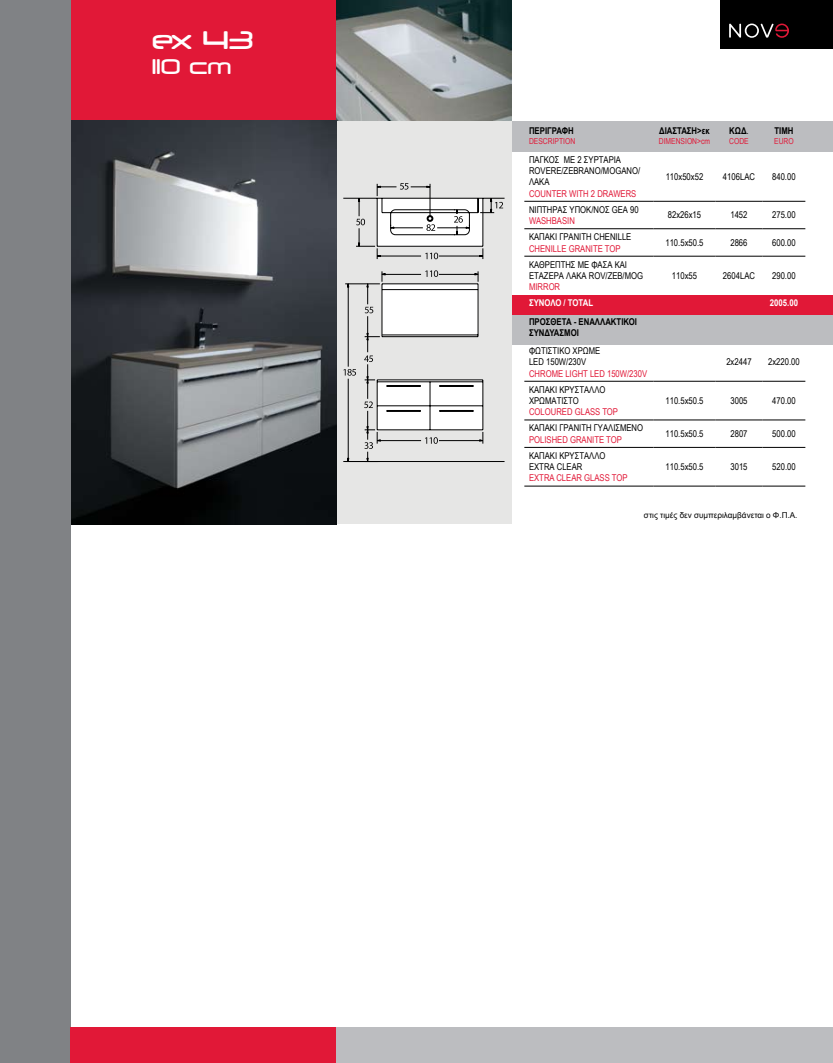
<style>
.page{position:relative;width:833px;height:1063px;background:#fff}
.page>*{position:absolute;margin:0;border:0;box-sizing:border-box;transform-origin:0 0}
.t1{font:30px "STOMP Neuropol";color:#fff}
.t2{font:25px "STOMP Neuropol";color:#fff}
.t3{font:9.38px/11.2px "Arial Narrow";color:#000}
.t4{font:9.38px "Arial Narrow";color:#e11837}
.t5{font:700 9.38px/11.2px "Arial";color:#000;scale:.83 1}
.t6{font:700 9.38px "Arial";color:#fff;scale:.83 1}
.t7{font:8.25px "Arial Narrow";color:#e11837}
.t8{font:8.12px "Arial";color:#000}
.s1{font-family:"Arial Narrow";font-weight:400}
</style>
<div class="page">
<div style="left:504px;top:314px;width:329px;height:31px;background:#bcbdc0"></div>
<div style="left:504px;top:121px;width:329px;height:30px;background:#bcbdc0"></div>
<div style="left:504px;top:295px;width:329px;height:19px;background:#e11837"></div>
<hr style="left:524px;top:201px;width:129px;height:1px;background:#000">
<hr style="left:653px;top:201px;width:62px;height:1px;background:#000">
<hr style="left:715px;top:201px;width:47px;height:1px;background:#000">
<hr style="left:762px;top:201px;width:43px;height:1px;background:#000">
<hr style="left:524px;top:229px;width:129px;height:1px;background:#000">
<hr style="left:653px;top:229px;width:62px;height:1px;background:#000">
<hr style="left:715px;top:229px;width:47px;height:1px;background:#000">
<hr style="left:762px;top:229px;width:43px;height:1px;background:#000">
<hr style="left:524px;top:256px;width:129px;height:1px;background:#000">
<hr style="left:653px;top:256px;width:62px;height:1px;background:#000">
<hr style="left:715px;top:256px;width:47px;height:1px;background:#000">
<hr style="left:762px;top:256px;width:43px;height:1px;background:#000">
<hr style="left:524px;top:381px;width:129px;height:1px;background:#000">
<hr style="left:653px;top:381px;width:62px;height:1px;background:#000">
<hr style="left:715px;top:381px;width:47px;height:1px;background:#000">
<hr style="left:762px;top:381px;width:43px;height:1px;background:#000">
<hr style="left:524px;top:420px;width:129px;height:1px;background:#000">
<hr style="left:653px;top:420px;width:62px;height:1px;background:#000">
<hr style="left:715px;top:420px;width:47px;height:1px;background:#000">
<hr style="left:762px;top:420px;width:43px;height:1px;background:#000">
<hr style="left:524px;top:447px;width:129px;height:1px;background:#000">
<hr style="left:653px;top:447px;width:62px;height:1px;background:#000">
<hr style="left:715px;top:447px;width:47px;height:1px;background:#000">
<hr style="left:762px;top:447px;width:43px;height:1px;background:#000">
<hr style="left:524px;top:486px;width:129px;height:1px;background:#000">
<hr style="left:653px;top:486px;width:62px;height:1px;background:#000">
<hr style="left:715px;top:486px;width:47px;height:1px;background:#000">
<hr style="left:762px;top:486px;width:43px;height:1px;background:#000">
<div style="left:336px;top:121px;width:176px;height:403px;background:#e6e6e5"></div>
<div style="left:323px;top:1028px;width:510px;height:35px;background:#bcbdc0"></div>
<img style="left:336px;top:0;width:176px;height:120px">
<div style="left:71px;top:0;width:265px;height:120px;background:#e11837"></div>
<img style="left:71px;top:121px;width:265px;height:403px">
<div style="left:720px;top:0;width:113px;height:48px;background:#000"></div>
<svg style="left:729px;top:24px;width:60px;height:14px"></svg>
<div style="left:0;top:0;width:71px;height:1063px;background:#808285"></div>
<svg style="left:343px;top:198px;width:162px;height:264px"></svg>
<hr style="left:380px;top:440px;width:41px;height:1px;background:#000">
<hr style="left:439px;top:440px;width:40px;height:1px;background:#000">
<svg style="left:479px;top:432px;width:4px;height:12px"></svg>
<hr style="left:385px;top:274px;width:36px;height:1px;background:#000">
<hr style="left:439px;top:274px;width:36px;height:1px;background:#000">
<svg style="left:474px;top:271px;width:5px;height:11px"></svg>
<svg style="left:364px;top:271px;width:22px;height:191px"></svg>
<svg style="left:356px;top:183px;width:114px;height:64px"></svg>
<svg style="left:480px;top:198px;width:23px;height:15px"></svg>
<svg style="left:425px;top:253px;width:13px;height:6px"></svg>
<svg style="left:425px;top:437px;width:13px;height:7px"></svg>
<svg style="left:343px;top:369px;width:13px;height:7px"></svg>
<svg style="left:425px;top:270px;width:13px;height:7px"></svg>
<div style="left:71px;top:1028px;width:265px;height:35px;background:#e11837"></div>
<h1 class="t1" style="left:151px;top:25px;width:103px">ex 43</h1>
<h2 class="t2" style="left:151px;top:54px;width:81px">110 cm</h2>
<p class="t5" style="left:529px;top:126px;width:56px">ΠΕΡΙΓΡΑΦΗ</p>
<p class="t7" style="left:529px;top:135px;width:48px">DESCRIPTION</p>
<p class="t3" style="left:529px;top:154px;width:113px">ΠΑΓΚΟΣ ΜΕ 2 ΣΥΡΤΑΡΙΑ<br>ROVERE/ZEBRANO/MOGANO/<br>ΛΑΚΑ</p>
<p class="t4" style="left:529px;top:186px;width:109px">COUNTER WITH 2 DRAWERS</p>
<p class="t3" style="left:529px;top:204px;width:111px">ΝΙΠΤΗΡΑΣ ΥΠΟΚ/ΝΟΣ GEA 90</p>
<p class="t4" style="left:529px;top:214px;width:47px">WASHBASIN</p>
<p class="t3" style="left:529px;top:231px;width:104px">ΚΑΠΑΚΙ ΓΡΑΝΙΤΗ CHENILLE</p>
<p class="t4" style="left:529px;top:241px;width:93px">CHENILLE GRANITE TOP</p>
<p class="t3" style="left:529px;top:258px;width:116px">KAΘΡΕΠΤΗΣ ΜΕ ΦΑΣΑ ΚΑΙ<br>ΕΤΑΖΕΡΑ ΛΑΚΑ ROV/ZEB/MOG</p>
<p class="t4" style="left:529px;top:280px;width:33px">MIRROR</p>
<p class="t5" style="left:659px;top:126px;width:63px">ΔΙΑΣΤΑΣΗ&gt;εκ</p>
<p class="t7" style="left:659px;top:135px;width:53px">DIMENSION&gt;cm</p>
<p class="t5" style="left:729px;top:126px;width:25px">ΚΩΔ<span class="s1">.</span></p>
<p class="t7" style="left:729px;top:135px;width:21px">CODE</p>
<p class="t5" style="left:774px;top:126px;width:24px">ΤΙΜΗ</p>
<p class="t7" style="left:774px;top:135px;width:21px">EURO</p>
<p class="t3" style="left:665px;top:170px;width:39px">110x50x52</p>
<p class="t3" style="left:723px;top:170px;width:34px">4106LAC</p>
<p class="t3" style="left:772px;top:170px;width:25px">840.00</p>
<p class="t3" style="left:668px;top:209px;width:35px">82x26x15</p>
<p class="t3" style="left:730px;top:209px;width:19px">1452</p>
<p class="t3" style="left:772px;top:209px;width:25px">275.00</p>
<p class="t3" style="left:665px;top:237px;width:40px">110.5x50.5</p>
<p class="t3" style="left:730px;top:237px;width:19px">2866</p>
<p class="t3" style="left:772px;top:237px;width:25px">600.00</p>
<p class="t3" style="left:672px;top:270px;width:27px">110x55</p>
<p class="t3" style="left:723px;top:270px;width:34px">2604LAC</p>
<p class="t3" style="left:772px;top:270px;width:25px">290.00</p>
<p class="t6" style="left:529px;top:297px;width:79px">ΣΥΝΟΛΟ / TOTAL</p>
<p class="t6" style="left:770px;top:297px;width:35px">2005.00</p>
<p class="t5" style="left:529px;top:316px;width:132px">ΠΡΟΣΘΕΤΑ - ΕΝΑΛΛΑΚΤΙΚΟΙ<br>ΣΥΝΔΥΑΣΜΟΙ</p>
<p class="t3" style="left:529px;top:345px;width:73px">ΦΩΤΙΣΤΙΚΟ ΧΡΩΜΕ<br>LED 150W/230V</p>
<p class="t4" style="left:529px;top:366px;width:120px">CHROME LIGHT LED 150W/230V</p>
<p class="t3" style="left:726px;top:356px;width:27px">2x2447</p>
<p class="t3" style="left:768px;top:356px;width:33px">2x220.00</p>
<p class="t3" style="left:529px;top:383px;width:78px">ΚΑΠΑΚΙ ΚΡΥΣΤΑΛΛΟ<br>ΧΡΩΜΑΤΙΣΤΟ</p>
<p class="t4" style="left:529px;top:405px;width:91px">COLOURED GLASS TOP</p>
<p class="t3" style="left:529px;top:422px;width:116px">ΚΑΠΑΚΙ ΓΡΑΝΙΤΗ ΓΥΑΛΙΣΜΕΝΟ</p>
<p class="t4" style="left:529px;top:433px;width:94px">POLISHED GRANITE TOP</p>
<p class="t3" style="left:529px;top:450px;width:78px">ΚΑΠΑΚΙ ΚΡΥΣΤΑΛΛΟ<br>EXTRA CLEAR</p>
<p class="t4" style="left:529px;top:471px;width:100px">EXTRA CLEAR GLASS TOP</p>
<p class="t3" style="left:665px;top:395px;width:40px">110.5x50.5</p>
<p class="t3" style="left:730px;top:395px;width:19px">3005</p>
<p class="t3" style="left:772px;top:395px;width:25px">470.00</p>
<p class="t3" style="left:665px;top:428px;width:40px">110.5x50.5</p>
<p class="t3" style="left:730px;top:428px;width:19px">2807</p>
<p class="t3" style="left:772px;top:428px;width:25px">500.00</p>
<p class="t3" style="left:665px;top:461px;width:40px">110.5x50.5</p>
<p class="t3" style="left:730px;top:461px;width:19px">3015</p>
<p class="t3" style="left:772px;top:461px;width:25px">520.00</p>
<p class="t8" style="left:644px;top:510px;width:155px">στις τιμές δεν συμπεριλαμβάνεται ο Φ.Π.Α.</p>
</div>
